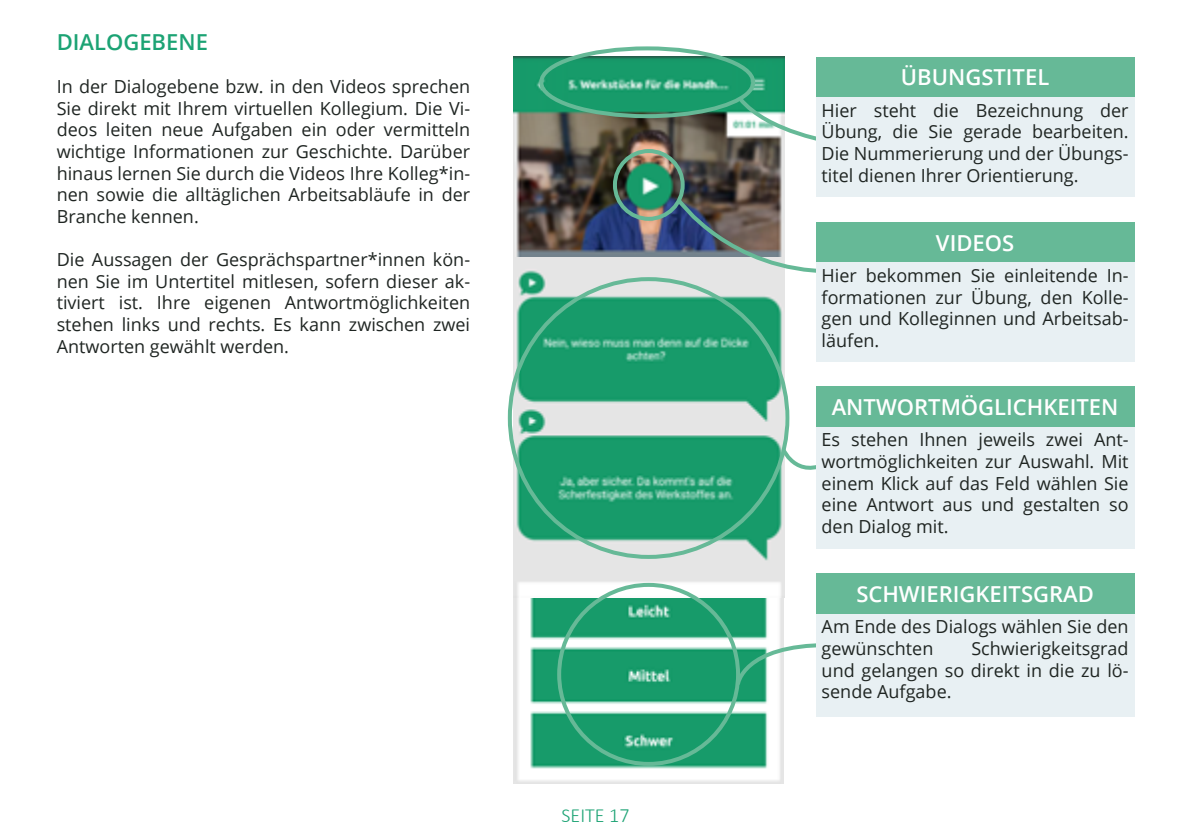
<style>
.page{position:relative;width:1191px;height:840px;background:#fff}
.page>*{position:absolute;margin:0;border:0;box-sizing:border-box;transform-origin:0 0}
.t1{font:600 22px "Open Sans";color:#fff}
.t2{font:600 22px "Open Sans";color:#1ca374}
.t3{font:300 20px "Calibri";color:#1ca374}
.t4{font:18px/21.6px "Open Sans";color:#1f2522;text-align:justify}
</style>
<div class="page">
<img style="left:513px;top:57px;width:271px;height:250px">
<img style="left:513px;top:569px;width:271px;height:213px">
<img style="left:514px;top:258px;width:270px;height:339px">
<div style="left:613px;top:149px;width:71px;height:72px;border:4px solid #66b997;border-radius:50%"></div>
<svg style="left:537px;top:46px;width:279px;height:100px"></svg>
<svg style="left:675px;top:196px;width:141px;height:79px"></svg>
<svg style="left:779px;top:445px;width:37px;height:40px"></svg>
<div style="left:816px;top:57px;width:318px;height:40px;background:#66b997"></div>
<div style="left:816px;top:97px;width:318px;height:100px;background:#e8f0f3"></div>
<div style="left:816px;top:222px;width:318px;height:40px;background:#66b997"></div>
<div style="left:816px;top:262px;width:318px;height:99px;background:#e8f0f3"></div>
<div style="left:816px;top:386px;width:318px;height:41px;background:#66b997"></div>
<div style="left:816px;top:427px;width:318px;height:120px;background:#e8f0f3"></div>
<svg style="left:734px;top:640px;width:82px;height:48px"></svg>
<div style="left:816px;top:573px;width:318px;height:40px;background:#66b997"></div>
<div style="left:816px;top:613px;width:318px;height:103px;background:#e8f0f3"></div>
<p class="t2" style="left:57px;top:27px;width:153px">DIALOGEBENE</p>
<p class="t4" style="left:57px;top:75px;width:415px">In der Dialogebene bzw. in den Videos sprechen Sie direkt mit Ihrem virtuellen Kollegium. Die Vi&shy;deos leiten neue Aufgaben ein oder vermitteln wichtige Informationen zur Geschichte. Darüber hinaus lernen Sie durch die Videos Ihre Kolleg*in&shy;nen sowie die alltäglichen Arbeitsabläufe in der Branche kennen.</p>
<p class="t4" style="left:57px;top:248px;width:415px">Die Aussagen der Gesprächspartner*innen kön&shy;nen Sie im Untertitel mitlesen, sofern dieser ak&shy;tiviert ist. Ihre eigenen Antwortmöglichkeiten stehen links und rechts. Es kann zwischen zwei Antworten gewählt werden.</p>
<p class="t3" style="left:561px;top:802px;width:69px">SEITE 17</p>
<p class="t1" style="left:901px;top:62px;width:150px">ÜBUNGSTITEL</p>
<p class="t4" style="left:821px;top:99px;width:308px">Hier steht die Bezeichnung der Übung, die Sie gerade bearbeiten.<br>Die Nummerierung und der Übungs&shy;titel dienen Ihrer Orientierung.</p>
<p class="t1" style="left:936px;top:227px;width:80px">VIDEOS</p>
<p class="t4" style="left:821px;top:264px;width:308px">Hier bekommen Sie einleitende In&shy;formationen zur Übung, den Kolle&shy;gen und Kolleginnen und Arbeitsab&shy;läufen.</p>
<p class="t1" style="left:831px;top:392px;width:288px">ANTWORTMÖGLICHKEITEN</p>
<p class="t4" style="left:821px;top:428px;width:308px">Es stehen Ihnen jeweils zwei Ant&shy;wortmöglichkeiten zur Auswahl. Mit einem Klick auf das Feld wählen Sie eine Antwort aus und gestalten so den Dialog mit.</p>
<p class="t1" style="left:856px;top:578px;width:239px">SCHWIERIGKEITSGRAD</p>
<p class="t4" style="left:821px;top:615px;width:308px">Am Ende des Dialogs wählen Sie den gewünschten</p>
<p class="t4" style="left:821px;top:636px;width:308px;text-indent:150px">Schwierigkeitsgrad und gelangen so direkt in die zu lö&shy;sende Aufgabe.</p>
</div>
